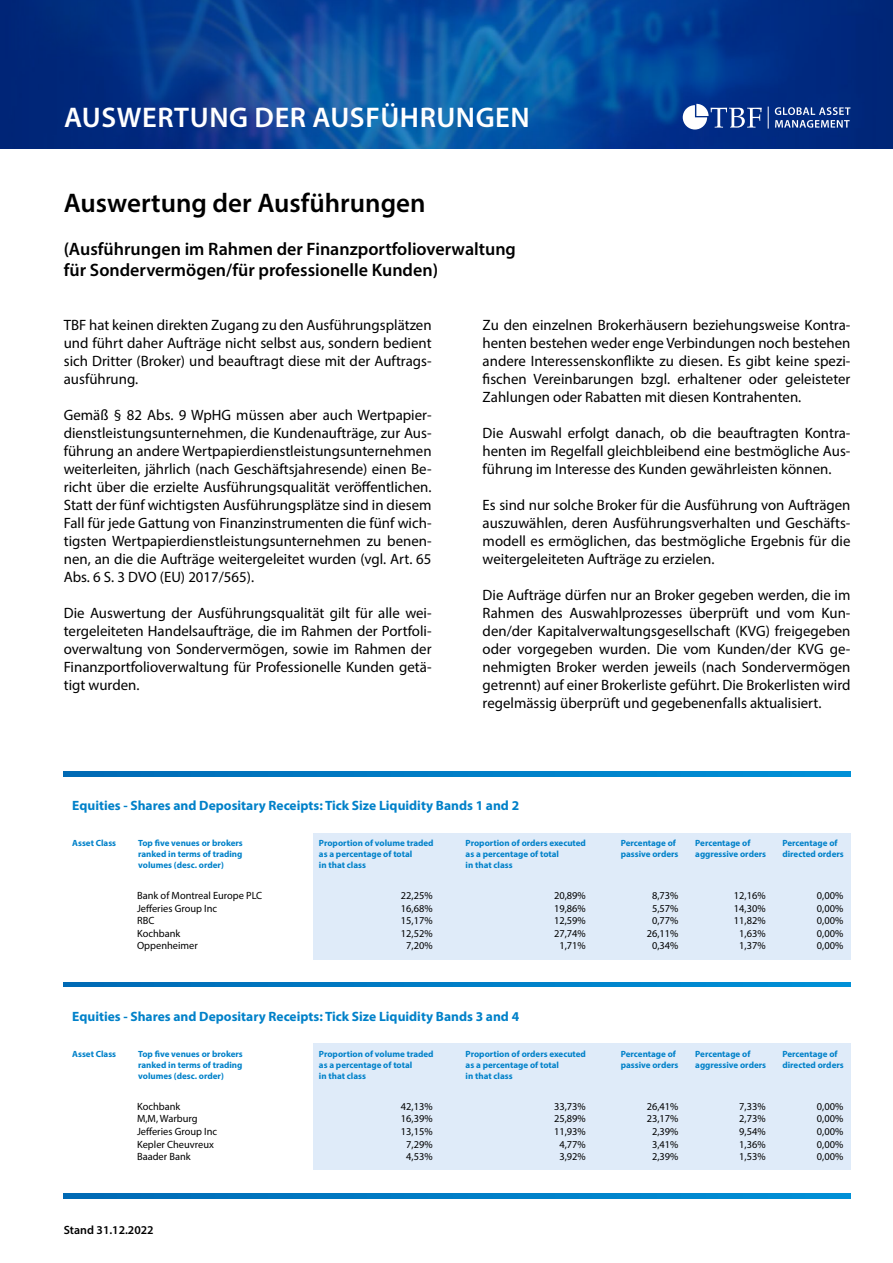
<style>
.page{position:relative;width:893px;height:1263px;background:#fff}
.page>*{position:absolute;margin:0;border:0;box-sizing:border-box;transform-origin:0 0}
.t1{font:600 28.5px "Myriad Pro";letter-spacing:.02em;color:#fff}
.t2{font:600 27px "Myriad Pro";color:#000}
.t3{font:600 18px/21.6px "Myriad Pro";color:#000}
.t4{font:15px/18px "Myriad Pro";color:#000;text-align:justify}
.t5{font:700 13.5px "Myriad Pro";color:#0081c9}
.t6{font:600 12px "Myriad Pro";color:#000}
.t7{font:10.5px/12.6px "Myriad Pro";color:#000;text-align:center}
.t8{font:700 9px/10.8px "Myriad Pro";color:#0081c9}
</style>
<div class="page">
<svg style="left:0;top:0;width:893px;height:149px;background:#064193"></svg>
<svg style="left:775px;top:107px;width:75px;height:21px;background:#4a67a4"></svg>
<svg style="left:683px;top:104px;width:79px;height:26px"></svg>
<svg style="left:768px;top:107px;width:1px;height:22px"></svg>
<div style="left:313px;top:833px;width:537px;height:126px;background:#dfebf9"></div>
<div style="left:313px;top:1043px;width:537px;height:127px;background:#dfebf9"></div>
<svg style="left:64px;top:772px;width:786px;height:4px;background:#007dc6"></svg>
<svg style="left:64px;top:1194px;width:786px;height:4px;background:#007dc6"></svg>
<svg style="left:64px;top:982px;width:786px;height:5px;background:#007dc6"></svg>
<h1 class="t1" style="left:64px;top:100px;width:467px">AUSWERTUNG DER AUSFÜHRUNGEN</h1>
<h2 class="t2" style="left:64px;top:185px;width:363px">Auswertung der Ausführungen</h2>
<p class="t3" style="left:64px;top:237px;width:454px">(Ausführungen im Rahmen der Finanzportfolioverwaltung für Sondervermögen/für professionelle Kunden)</p>
<p class="t4" style="left:64px;top:316px;width:369px">TBF hat keinen direkten Zugang zu den Ausführungsplätzen und führt daher Aufträge nicht selbst aus, sondern bedient sich Dritter (Broker) und beauftragt diese mit der Auftrags&shy;ausführung.</p>
<p class="t4" style="left:64px;top:406px;width:369px">Gemäß § 82 Abs. 9 WpHG müssen aber auch Wertpapier&shy;dienstleistungsunternehmen, die Kundenaufträge, zur Aus&shy;führung an andere Wertpapierdienstleistungsunternehmen weiterleiten, jährlich (nach Geschäftsjahresende) einen Be&shy;richt über die erzielte Ausführungsqualität veröffentlichen.<br>Statt der fünf wichtigsten Ausführungsplätze sind in diesem Fall für jede Gattung von Finanzinstrumenten die fünf wich&shy;tigsten Wertpapierdienstleistungsunternehmen zu benen&shy;nen, an die die Aufträge weitergeleitet wurden (vgl. Art. 65<br>Abs. 6 S. 3 DVO (EU) 2017/565).</p>
<p class="t4" style="left:64px;top:604px;width:369px">Die Auswertung der Ausführungsqualität gilt für alle wei&shy;tergeleiteten Handelsaufträge, die im Rahmen der Portfoli&shy;overwaltung von Sondervermögen, sowie im Rahmen der Finanzportfolioverwaltung für Professionelle Kunden getä&shy;tigt wurden.</p>
<p class="t4" style="left:483px;top:316px;width:369px">Zu den einzelnen Brokerhäusern beziehungsweise Kontra&shy;henten bestehen weder enge Verbindungen noch bestehen andere Interessenskonflikte zu diesen. Es gibt keine spezi&shy;fischen Vereinbarungen bzgl. erhaltener oder geleisteter Zahlungen oder Rabatten mit diesen Kontrahenten.</p>
<p class="t4" style="left:483px;top:424px;width:369px">Die Auswahl erfolgt danach, ob die beauftragten Kontra&shy;henten im Regelfall gleichbleibend eine bestmögliche Aus&shy;führung im Interesse des Kunden gewährleisten können.</p>
<p class="t4" style="left:483px;top:496px;width:369px">Es sind nur solche Broker für die Ausführung von Aufträgen auszuwählen, deren Ausführungsverhalten und Geschäfts&shy;modell es ermöglichen, das bestmögliche Ergebnis für die weitergeleiteten Aufträge zu erzielen.</p>
<p class="t4" style="left:483px;top:586px;width:369px">Die Aufträge dürfen nur an Broker gegeben werden, die im Rahmen des Auswahlprozesses überprüft und vom Kun&shy;den/der Kapitalverwaltungsgesellschaft (KVG) freigegeben oder vorgegeben wurden. Die vom Kunden/der KVG ge&shy;nehmigten Broker werden jeweils (nach Sondervermögen getrennt) auf einer Brokerliste geführt. Die Brokerlisten wird regelmässig überprüft und gegebenenfalls aktualisiert.</p>
<p class="t5" style="left:72px;top:796px;width:448px">Equities - Shares and Depositary Receipts: Tick Size Liquidity Bands 1 and 2</p>
<p class="t8" style="left:72px;top:837px;width:45px">Asset Class</p>
<p class="t8" style="left:138px;top:837px;width:106px;text-align:justify">Top five venues or brokers ranked in terms of trading volumes (desc. order)</p>
<p class="t8" style="left:319px;top:837px;width:116px">Proportion of volume traded as a percentage of total<br>in that class</p>
<p class="t8" style="left:466px;top:837px;width:122px">Proportion of orders executed as a percentage of total<br>in that class</p>
<p class="t8" style="left:621px;top:837px;width:59px">Percentage of passive orders</p>
<p class="t8" style="left:695px;top:837px;width:72px">Percentage of aggressive orders</p>
<p class="t8" style="left:782px;top:837px;width:63px">Percentage of directed orders</p>
<p class="t7" style="left:137px;top:889px;width:127px;text-align:left">Bank of Montreal Europe PLC<br>Jefferies Group Inc<br>RBC<br>Kochbank<br>Oppenheimer</p>
<p class="t7" style="left:401px;top:889px;width:33px">22,25%<br>16,68%<br>15,17%<br>12,52%<br>7,20%</p>
<p class="t7" style="left:554px;top:889px;width:33px">20,89%<br>19,86%<br>12,59%<br>27,74%<br>1,71%</p>
<p class="t7" style="left:647px;top:889px;width:33px">8,73%<br>5,57%<br>0,77%<br>26,11%<br>0,34%</p>
<p class="t7" style="left:734px;top:889px;width:33px">12,16%<br>14,30%<br>11,82%<br>1,63%<br>1,37%</p>
<p class="t7" style="left:817px;top:889px;width:28px;text-align:justify">0,00% 0,00% 0,00% 0,00% 0,00%</p>
<p class="t5" style="left:72px;top:1007px;width:448px">Equities - Shares and Depositary Receipts: Tick Size Liquidity Bands 3 and 4</p>
<p class="t8" style="left:72px;top:1048px;width:45px">Asset Class</p>
<p class="t8" style="left:138px;top:1048px;width:106px;text-align:justify">Top five venues or brokers ranked in terms of trading volumes (desc. order)</p>
<p class="t8" style="left:319px;top:1048px;width:116px">Proportion of volume traded as a percentage of total<br>in that class</p>
<p class="t8" style="left:466px;top:1048px;width:122px">Proportion of orders executed as a percentage of total<br>in that class</p>
<p class="t8" style="left:621px;top:1048px;width:59px">Percentage of passive orders</p>
<p class="t8" style="left:695px;top:1048px;width:72px">Percentage of aggressive orders</p>
<p class="t8" style="left:782px;top:1048px;width:63px">Percentage of directed orders</p>
<p class="t7" style="left:137px;top:1100px;width:82px;text-align:left">Kochbank<br>M,M, Warburg<br>Jefferies Group Inc<br>Kepler Cheuvreux<br>Baader Bank</p>
<p class="t7" style="left:401px;top:1100px;width:33px">42,13%<br>16,39%<br>13,15%<br>7,29%<br>4,53%</p>
<p class="t7" style="left:554px;top:1100px;width:33px">33,73%<br>25,89%<br>11,93%<br>4,77%<br>3,92%</p>
<p class="t7" style="left:647px;top:1100px;width:33px">26,41%<br>23,17%<br>2,39%<br>3,41%<br>2,39%</p>
<p class="t7" style="left:739px;top:1100px;width:28px;text-align:justify">7,33% 2,73% 9,54% 1,36% 1,53%</p>
<p class="t7" style="left:817px;top:1100px;width:28px;text-align:justify">0,00% 0,00% 0,00% 0,00% 0,00%</p>
<p class="t6" style="left:64px;top:1222px;width:91px">Stand 31.12.2022</p>
</div>
